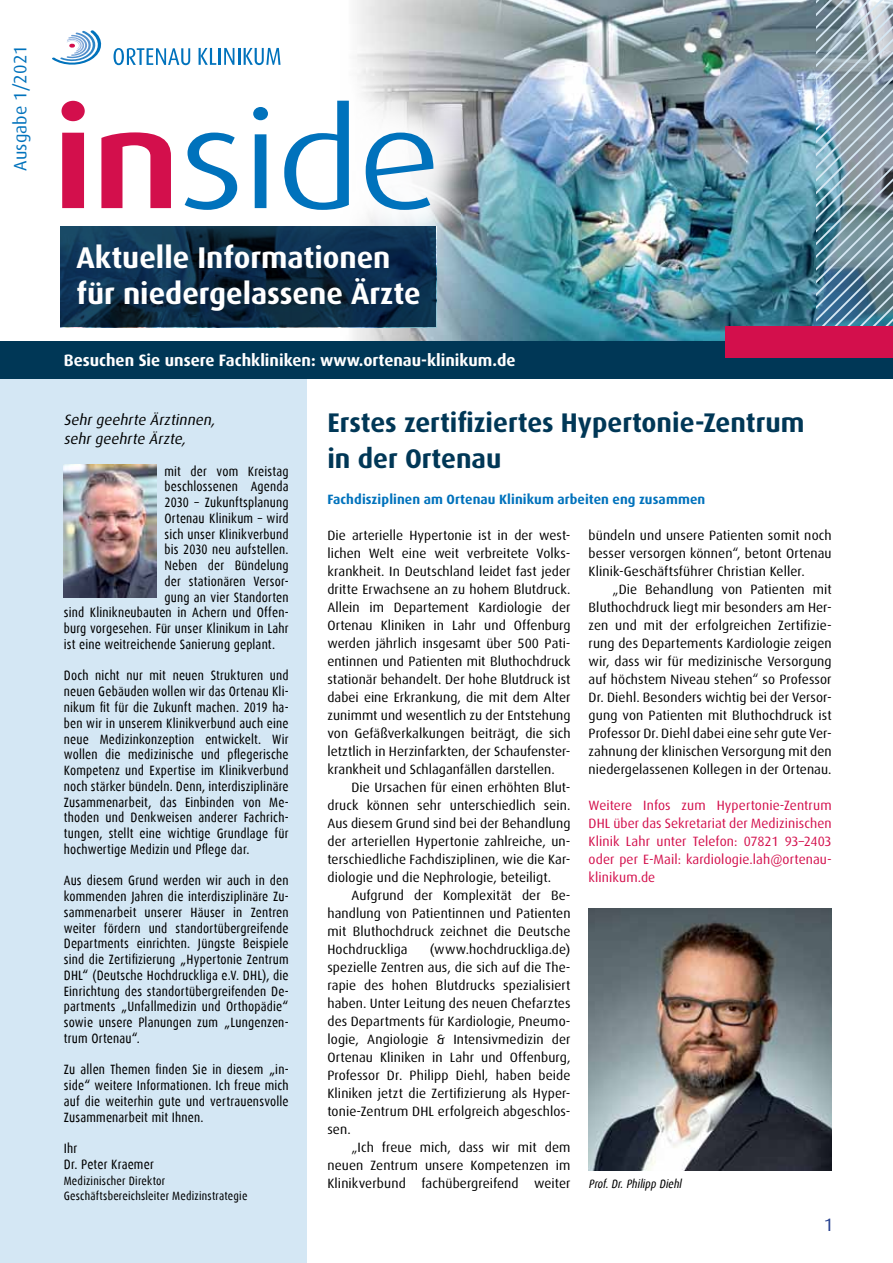
<style>
.page{position:relative;width:893px;height:1263px;background:#fff}
.page>*{position:absolute;margin:0;border:0;box-sizing:border-box;transform-origin:0 0}
.t1{font:700 30px/36px "Dax Pro";color:#fff}
.t2{font:700 27px/36px "Dax Pro";color:#003756}
.t3{font:18px "Dax Pro";color:#0072bc}
.t4{font:18px "Dax Pro";color:#25408f}
.t5{font:700 16.5px "Dax Pro";color:#fff}
.t6{font:italic 15px/19.5px "Dax Pro";color:#000}
.t7{font:13.5px/18px "Dax Pro";letter-spacing:.005em;color:#000;text-align:justify}
.t8{font:13.5px/15.8px "Dax Condensed";letter-spacing:.015em;color:#000;text-align:justify}
.t9{font:13.5px/18px "Dax Pro";letter-spacing:.005em;color:#d30f4c;text-align:justify}
.t10{font:700 13.5px "Dax Pro";letter-spacing:.005em;color:#0072bc}
.t11{font:12px/15.8px "Dax Condensed";letter-spacing:.02em;color:#000}
.t12{font:italic 12px "Dax Condensed";color:#000}
</style>
<div class="page">
<img style="left:340px;top:0;width:476px;height:341px">
<div style="left:17px;top:56px;width:460px;height:198px;background:#fff;opacity:.9"></div>
<svg style="left:62px;top:101px;width:23px;height:107px"></svg>
<svg style="left:101px;top:132px;width:70px;height:76px"></svg>
<svg style="left:185px;top:133px;width:52px;height:77px"></svg>
<svg style="left:253px;top:107px;width:15px;height:101px"></svg>
<svg style="left:284px;top:101px;width:65px;height:109px"></svg>
<svg style="left:366px;top:133px;width:67px;height:77px"></svg>
<div style="left:30px;top:8px;width:273px;height:79px;background:#fff"></div>
<svg style="left:52px;top:30px;width:50px;height:35px"></svg>
<svg style="left:114px;top:48px;width:76px;height:17px"></svg>
<svg style="left:199px;top:48px;width:81px;height:17px"></svg>
<svg style="left:60px;top:227px;width:376px;height:100px;background:#0c2d49"></svg>
<img style="left:816px;top:0;width:77px;height:326px">
<div style="left:0;top:375px;width:307px;height:888px;background:#d4e7f4"></div>
<img style="left:64px;top:465px;width:92px;height:133px">
<div style="left:0;top:341px;width:893px;height:38px;background:#003756"></div>
<div style="left:725px;top:326px;width:168px;height:32px;background:#d30f4c"></div>
<img style="left:589px;top:908px;width:243px;height:262px">
<h3 class="t3" style="left:9px;top:171px;width:127px;rotate:-90deg">Ausgabe 1/2021</h3>
<h1 class="t1" style="left:77px;top:238px;width:346px">Aktuelle Informationen für niedergelassene Ärzte</h1>
<p class="t5" style="left:64px;top:349px;width:453px">Besuchen Sie unsere Fachkliniken: www.ortenau-klinikum.de</p>
<p class="t6" style="left:64px;top:409px;width:156px">Sehr geehrte Ärztinnen, sehr geehrte Ärzte,</p>
<p class="t8" style="left:165px;top:463px;width:126px">mit der vom Kreistag</p>
<p class="t8" style="left:165px;top:479px;width:126px">beschlossenen Agenda</p>
<p class="t8" style="left:165px;top:495px;width:126px">2030 – Zukunftsplanung</p>
<p class="t8" style="left:165px;top:511px;width:126px">Ortenau Klinikum – wird</p>
<p class="t8" style="left:165px;top:526px;width:126px">sich unser Klinikverbund</p>
<p class="t8" style="left:165px;top:542px;width:126px">bis 2030 neu aufstellen.</p>
<p class="t8" style="left:165px;top:558px;width:126px">Neben der Bündelung</p>
<p class="t8" style="left:165px;top:574px;width:126px">der stationären Versor-</p>
<p class="t8" style="left:165px;top:589px;width:126px">gung an vier Standorten</p>
<p class="t8" style="left:64px;top:605px;width:226px">sind Klinikneubauten in Achern und Offen-</p>
<p class="t8" style="left:64px;top:621px;width:226px">burg vorgesehen. Für unser Klinikum in Lahr</p>
<p class="t8" style="left:64px;top:637px;width:213px">ist eine weitreichende Sanierung geplant.</p>
<p class="t8" style="left:64px;top:668px;width:226px">Doch nicht nur mit neuen Strukturen und neuen Gebäuden wollen wir das Ortenau Kli&shy;nikum fit für die Zukunft machen. 2019 ha&shy;ben wir in unserem Klinikverbund auch eine neue Medizinkonzeption entwickelt. Wir wollen die medizinische und pflegerische Kompetenz und Expertise im Klinikverbund noch stärker bündeln. Denn, interdisziplinäre Zusammenarbeit, das Einbinden von Me&shy;thoden und Denkweisen anderer Fachrich&shy;tungen, stellt eine wichtige Grundlage für hochwertige Medizin und Pflege dar.</p>
<p class="t8" style="left:64px;top:873px;width:226px">Aus diesem Grund werden wir auch in den kommenden Jahren die interdisziplinäre Zu&shy;sammenarbeit unserer Häuser in Zentren weiter fördern und standortübergreifende Departments einrichten. Jüngste Beispiele sind die Zertifizierung „Hypertonie Zentrum DHL“ (Deutsche Hochdruckliga e.V. DHL), die Einrichtung des standortübergreifenden De&shy;partments „Unfallmedizin und Orthopädie“ sowie unsere Planungen zum „Lungenzen&shy;trum Ortenau“.</p>
<p class="t8" style="left:64px;top:1062px;width:226px">Zu allen Themen finden Sie in diesem „in&shy;side“ weitere Informationen. Ich freue mich auf die weiterhin gute und vertrauensvolle Zusammenarbeit mit Ihnen.</p>
<p class="t8" style="left:64px;top:1141px;width:92px">Ihr<br>Dr. Peter Kraemer</p>
<p class="t11" style="left:64px;top:1172px;width:185px">Medizinischer Direktor<br>Geschäftsbereichsleiter Medizinstrategie</p>
<h2 class="t2" style="left:327px;top:404px;width:479px">Erstes zertifiziertes Hypertonie-Zentrum in der Ortenau</h2>
<p class="t10" style="left:327px;top:490px;width:379px">Fachdisziplinen am Ortenau Klinikum arbeiten eng zusammen</p>
<p class="t7" style="left:327px;top:526px;width:245px">Die arterielle Hypertonie ist in der west&shy;lichen Welt eine weit verbreitete Volks&shy;krankheit. In Deutschland leidet fast jeder dritte Erwachsene an zu hohem Blutdruck.<br>Allein im Departement Kardiologie der Ortenau Kliniken in Lahr und Offenburg werden jährlich insgesamt über 500 Pati&shy;entinnen und Patienten mit Bluthochdruck stationär behandelt. Der hohe Blutdruck ist dabei eine Erkrankung, die mit dem Alter zunimmt und wesentlich zu der Entstehung von Gefäßverkalkungen beiträgt, die sich letztlich in Herzinfarkten, der Schaufenster&shy;krankheit und Schlaganfällen darstellen.</p>
<p class="t7" style="left:327px;top:778px;width:245px;text-indent:24px">Die Ursachen für einen erhöhten Blut&shy;druck können sehr unterschiedlich sein.<br>Aus diesem Grund sind bei der Behandlung der arteriellen Hypertonie zahlreiche, un&shy;terschiedliche Fachdisziplinen, wie die Kar&shy;diologie und die Nephrologie, beteiligt.</p>
<p class="t7" style="left:327px;top:886px;width:245px;text-indent:24px">Aufgrund der Komplexität der Be&shy;handlung von Patientinnen und Patienten mit Bluthochdruck zeichnet die Deutsche Hochdruckliga</p>
<p class="t7" style="left:327px;top:940px;width:245px;text-indent:102px">(www.hochdruckliga.de) spezielle Zentren aus, die sich auf die The&shy;rapie des hohen Blutdrucks spezialisiert haben. Unter Leitung des neuen Chefarztes des Departments für Kardiologie, Pneumo&shy;logie, Angiologie &amp; Intensivmedizin der Ortenau Kliniken in Lahr und Offenburg, Professor Dr. Philipp Diehl, haben beide Kliniken jetzt die Zertifizierung als Hyper&shy;tonie-Zentrum DHL erfolgreich abgeschlos&shy;sen.</p>
<p class="t7" style="left:327px;top:1138px;width:245px;text-indent:24px">„Ich freue mich, dass wir mit dem neuen Zentrum unsere Kompetenzen im Klinikverbund fachübergreifend weiter</p>
<p class="t7" style="left:589px;top:526px;width:245px">bündeln und unsere Patienten somit noch besser versorgen können“, betont Ortenau Klinik-Geschäftsführer Christian Keller.</p>
<p class="t7" style="left:589px;top:580px;width:245px;text-indent:24px">„Die Behandlung von Patienten mit Bluthochdruck liegt mir besonders am Her&shy;zen und mit der erfolgreichen Zertifizie&shy;rung des Departements Kardiologie zeigen wir, dass wir für medizinische Versorgung auf höchstem Niveau stehen“ so Professor Dr. Diehl. Besonders wichtig bei der Versor&shy;gung von Patienten mit Bluthochdruck ist Professor Dr. Diehl dabei eine sehr gute Ver&shy;zahnung der klinischen Versorgung mit den niedergelassenen Kollegen in der Ortenau.</p>
<p class="t9" style="left:589px;top:796px;width:245px">Weitere Infos zum Hypertonie-Zentrum DHL über das Sekretariat der Medizinischen Klinik Lahr unter Telefon: 07821 93–2403 oder per E-Mail: kardiologie.lah@ortenau&shy;klinikum.de</p>
<p class="t12" style="left:589px;top:1178px;width:97px">Prof. Dr. Philipp Diehl</p>
<h3 class="t4" style="left:824px;top:1214px;width:11px">1</h3>
</div>
